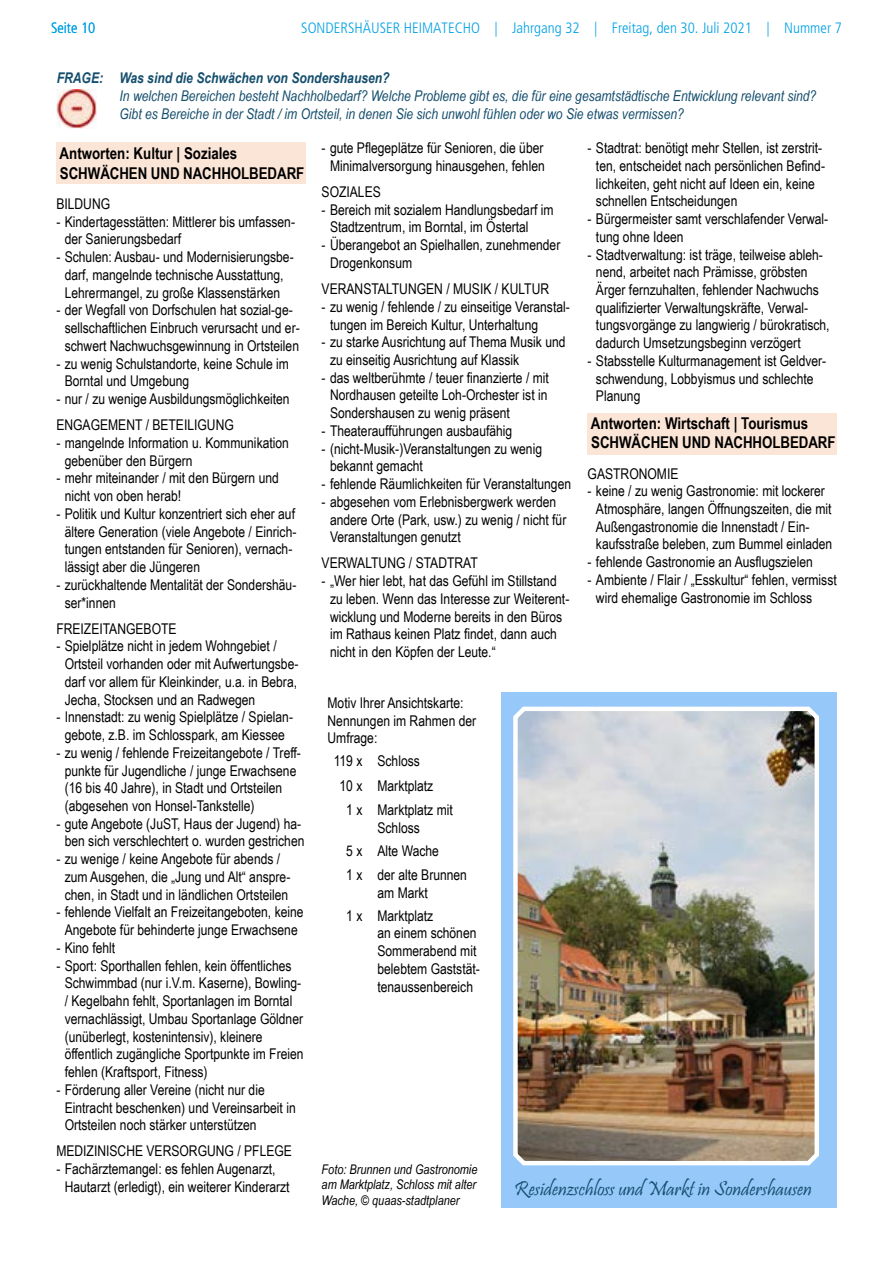
<style>
.page{position:relative;width:893px;height:1276px;background:#fff}
.page>*{position:absolute;margin:0;border:0;box-sizing:border-box;transform-origin:0 0}
.t1{font:20.7px "Pristina";color:#154e6d}
.t2{font:700 16.2px/19.2px "Arial Narrow";letter-spacing:-.005em;color:#000}
.t3{font:300 condensed 15px "Frutiger";color:#00a1e5}
.t4{font:14.85px/17.7px "Arial Narrow";color:#000}
.t5{font:italic 14.85px/17.7px "Arial Narrow";color:#154e6d}
.t6{font:italic 700 14.85px "Arial Narrow";color:#154e6d}
.t7{font:italic 13.35px/15.9px "Arial Narrow";color:#000;text-align:justify}
</style>
<div class="page">
<div style="left:588px;top:412px;width:249px;height:42px;background:#fbe5d7"></div>
<div style="left:56px;top:142px;width:249px;height:42px;background:#fbe5d7"></div>
<img style="left:57px;top:90px;width:40px;height:39px">
<div style="left:502px;top:692px;width:335px;height:515px;background:#96c8fa"></div>
<img style="left:513px;top:706px;width:306px;height:460px">
<p class="t3" style="left:51px;top:19px;width:46px">Seite 10</p>
<p class="t3" style="left:301px;top:19px;width:542px">SONDERSHÄUSER HEIMATECHO | Jahrgang 32 | Freitag, den 30. Juli 2021 | Nummer 7</p>
<p class="t6" style="left:57px;top:67px;width:334px">FRAGE: Was sind die Schwächen von Sondershausen?</p>
<p class="t5" style="left:120px;top:87px;width:698px">In welchen Bereichen besteht Nachholbedarf? Welche Probleme gibt es, die für eine gesamtstädtische Entwicklung relevant sind?<br>Gibt es Bereiche in der Stadt / im Ortsteil, in denen Sie sich unwohl fühlen oder wo Sie etwas vermissen?</p>
<p class="t4" style="left:322px;top:138px;width:225px;text-align:center">- gute Pflegeplätze für Senioren, die über<br>Minimalversorgung hinausgehen, fehlen</p>
<p class="t4" style="left:322px;top:182px;width:61px">SOZIALES</p>
<p class="t4" style="left:330px;top:200px;width:225px;text-indent:-8px">- Bereich mit sozialem Handlungsbedarf im<br>Stadtzentrum, im Borntal, im Östertal</p>
<p class="t4" style="left:330px;top:235px;width:232px;text-indent:-8px">- Überangebot an Spielhallen, zunehmender<br>Drogenkonsum</p>
<p class="t4" style="left:322px;top:279px;width:229px">VERANSTALTUNGEN / MUSIK / KULTUR</p>
<p class="t4" style="left:330px;top:297px;width:241px;text-indent:-8px">- zu wenig / fehlende / zu einseitige Veranstal&shy;tungen im Bereich Kultur, Unterhaltung</p>
<p class="t4" style="left:330px;top:333px;width:237px;text-indent:-8px">- zu starke Ausrichtung auf Thema Musik und zu einseitig Ausrichtung auf Klassik</p>
<p class="t4" style="left:330px;top:368px;width:220px;text-align:justify;text-indent:-8px">- das weltberühmte / teuer finanzierte / mit Nordhausen geteilte Loh-Orchester ist in Sondershausen zu wenig präsent</p>
<p class="t4" style="left:322px;top:421px;width:192px">- Theateraufführungen ausbaufähig</p>
<p class="t4" style="left:330px;top:439px;width:214px;text-indent:-8px">- (nicht-Musik-)Veranstaltungen zu wenig bekannt gemacht</p>
<p class="t4" style="left:322px;top:474px;width:251px">- fehlende Räumlichkeiten für Veranstaltungen</p>
<p class="t4" style="left:330px;top:492px;width:238px;text-indent:-8px">- abgesehen vom Erlebnisbergwerk werden andere Orte (Park, usw.) zu wenig / nicht für<br>Veranstaltungen genutzt</p>
<p class="t4" style="left:322px;top:554px;width:158px">VERWALTUNG / STADTRAT</p>
<p class="t4" style="left:330px;top:571px;width:241px;text-indent:-8px">- „Wer hier lebt, hat das Gefühl im Stillstand zu leben. Wenn das Interesse zur Weiterent&shy;wicklung und Moderne bereits in den Büros im Rathaus keinen Platz findet, dann auch nicht in den Köpfen der Leute.“</p>
<p class="t4" style="left:596px;top:138px;width:231px;text-indent:-8px">- Stadtrat: benötigt mehr Stellen, ist zerstrit&shy;ten, entscheidet nach persönlichen Befind&shy;lichkeiten, geht nicht auf Ideen ein, keine schnellen Entscheidungen</p>
<p class="t4" style="left:596px;top:209px;width:234px;text-indent:-8px">- Bürgermeister samt verschlafender Verwal&shy;tung ohne Ideen</p>
<p class="t4" style="left:596px;top:245px;width:235px;text-indent:-8px">- Stadtverwaltung: ist träge, teilweise ableh&shy;nend, arbeitet nach Prämisse, gröbsten Ärger fernzuhalten, fehlender Nachwuchs qualifizierter Verwaltungskräfte, Verwal&shy;tungsvorgänge zu langwierig / bürokratisch, dadurch Umsetzungsbeginn verzögert</p>
<p class="t4" style="left:596px;top:351px;width:232px;text-indent:-8px">- Stabsstelle Kulturmanagement ist Geldver&shy;schwendung, Lobbyismus und schlechte<br>Planung</p>
<p class="t2" style="left:591px;top:413px;width:246px">Antworten: Wirtschaft | Tourismus<br>SCHWÄCHEN UND NACHHOLBEDARF</p>
<p class="t4" style="left:588px;top:464px;width:92px">GASTRONOMIE</p>
<p class="t4" style="left:596px;top:481px;width:238px;text-indent:-8px">- keine / zu wenig Gastronomie: mit lockerer Atmosphäre, langen Öffnungszeiten, die mit Außengastronomie die Innenstadt / Ein&shy;kaufsstraße beleben, zum Bummel einladen</p>
<p class="t4" style="left:588px;top:552px;width:227px">- fehlende Gastronomie an Ausflugszielen</p>
<p class="t4" style="left:596px;top:570px;width:242px;text-indent:-8px">- Ambiente / Flair / „Esskultur“ fehlen, vermisst wird ehemalige Gastronomie im Schloss</p>
<p class="t2" style="left:60px;top:143px;width:246px">Antworten: Kultur | Soziales<br>SCHWÄCHEN UND NACHHOLBEDARF</p>
<p class="t4" style="left:56px;top:194px;width:55px">BILDUNG</p>
<p class="t4" style="left:65px;top:212px;width:232px;text-indent:-8px">- Kindertagesstätten: Mittlerer bis umfassen&shy;der Sanierungsbedarf</p>
<p class="t4" style="left:56px;top:247px;width:239px;text-align:center">- Schulen: Ausbau- und Modernisierungsbe&shy;darf, mangelnde technische Ausstattung,<br>Lehrermangel, zu große Klassenstärken</p>
<p class="t4" style="left:56px;top:301px;width:245px;text-align:center">- der Wegfall von Dorfschulen hat sozial-ge&shy;sellschaftlichen Einbruch verursacht und er&shy;schwert Nachwuchsgewinnung in Ortsteilen</p>
<p class="t4" style="left:65px;top:354px;width:226px;text-indent:-8px">- zu wenig Schulstandorte, keine Schule im<br>Borntal und Umgebung</p>
<p class="t4" style="left:56px;top:385px;width:235px;line-height:26.1px">- nur / zu wenige Ausbildungsmöglichkeiten<br>ENGAGEMENT / BETEILIGUNG</p>
<p class="t4" style="left:65px;top:433px;width:226px;text-indent:-8px">- mangelnde Information u. Kommunikation gebenüber den Bürgern</p>
<p class="t4" style="left:65px;top:469px;width:216px;text-indent:-8px">- mehr miteinander / mit den Bürgern und nicht von oben herab!</p>
<p class="t4" style="left:65px;top:504px;width:233px;text-indent:-8px">- Politik und Kultur konzentriert sich eher auf ältere Generation (viele Angebote / Einrich&shy;tungen entstanden für Senioren), vernach&shy;lässigt aber die Jüngeren</p>
<p class="t4" style="left:65px;top:575px;width:233px;text-indent:-8px">- zurückhaltende Mentalität der Sondershäu&shy;ser*innen</p>
<p class="t4" style="left:56px;top:619px;width:122px">FREIZEITANGEBOTE</p>
<p class="t4" style="left:65px;top:637px;width:235px;text-indent:-8px">- Spielplätze nicht in jedem Wohngebiet / Ortsteil vorhanden oder mit Aufwertungsbe&shy;darf vor allem für Kleinkinder, u.a. in Bebra, Jecha, Stocksen und an Radwegen</p>
<p class="t4" style="left:56px;top:707px;width:238px;text-align:center">- Innenstadt: zu wenig Spielplätze / Spielan&shy;gebote, z.B. im Schlosspark, am Kiessee</p>
<p class="t4" style="left:65px;top:743px;width:238px;text-indent:-8px">- zu wenig / fehlende Freizeitangebote / Treff&shy;punkte für Jugendliche / junge Erwachsene (16 bis 40 Jahre), in Stadt und Ortsteilen (abgesehen von Honsel-Tankstelle)</p>
<p class="t4" style="left:56px;top:814px;width:250px;text-align:center">- gute Angebote (JuST, Haus der Jugend) ha&shy;ben sich verschlechtert o. wurden gestrichen</p>
<p class="t4" style="left:65px;top:849px;width:227px;text-indent:-8px">- zu wenige / keine Angebote für abends / zum Ausgehen, die „Jung und Alt“ anspre&shy;chen, in Stadt und in ländlichen Ortsteilen</p>
<p class="t4" style="left:56px;top:902px;width:249px;text-align:center">- fehlende Vielfalt an Freizeitangeboten, keine<br>Angebote für behinderte junge Erwachsene</p>
<p class="t4" style="left:56px;top:938px;width:60px">- Kino fehlt</p>
<p class="t4" style="left:65px;top:956px;width:240px;text-indent:-8px">- Sport: Sporthallen fehlen, kein öffentliches Schwimmbad (nur i.V.m. Kaserne), Bowling-/ Kegelbahn fehlt, Sportanlagen im Borntal vernachlässigt, Umbau Sportanlage Göldner (unüberlegt, kostenintensiv), kleinere öffentlich zugängliche Sportpunkte im Freien fehlen (Kraftsport, Fitness)</p>
<p class="t4" style="left:65px;top:1080px;width:233px;text-indent:-8px">- Förderung aller Vereine (nicht nur die<br>Eintracht beschenken) und Vereinsarbeit in<br>Ortsteilen noch stärker unterstützen</p>
<p class="t4" style="left:56px;top:1141px;width:237px">MEDIZINISCHE VERSORGUNG / PFLEGE</p>
<p class="t4" style="left:65px;top:1159px;width:226px;text-indent:-8px">- Fachärztemangel: es fehlen Augenarzt,<br>Hautarzt (erledigt), ein weiterer Kinderarzt</p>
<p class="t4" style="left:328px;top:693px;width:150px">Motiv Ihrer Ansichtskarte:<br>Nennungen im Rahmen der<br>Umfrage:</p>
<p class="t4" style="left:334px;top:751px;width:88px">119 x Schloss</p>
<p class="t4" style="left:340px;top:776px;width:95px">10 x Marktplatz</p>
<p class="t4" style="left:346px;top:800px;width:108px">1 x Marktplatz mit</p>
<p class="t4" style="left:346px;top:816px;width:94px;line-height:22.6px;text-indent:31px">Schloss<br>5 x Alte Wache</p>
<p class="t4" style="left:346px;top:865px;width:122px;text-align:center">1 x der alte Brunnen am Markt</p>
<p class="t4" style="left:377px;top:906px;width:104px;text-indent:-31px">1 x Marktplatz<br>an einem schönen<br>Sommerabend mit belebtem Gaststät&shy;tenaussenbereich</p>
<p class="t7" style="left:322px;top:1160px;width:157px">Foto: Brunnen und Gastronomie am Marktplatz, Schloss mit alter Wache, © quaas-stadtplaner</p>
<h1 class="t1" style="left:514px;top:1177px;width:299px">Residenzschloss und Markt in Sondershausen</h1>
</div>
